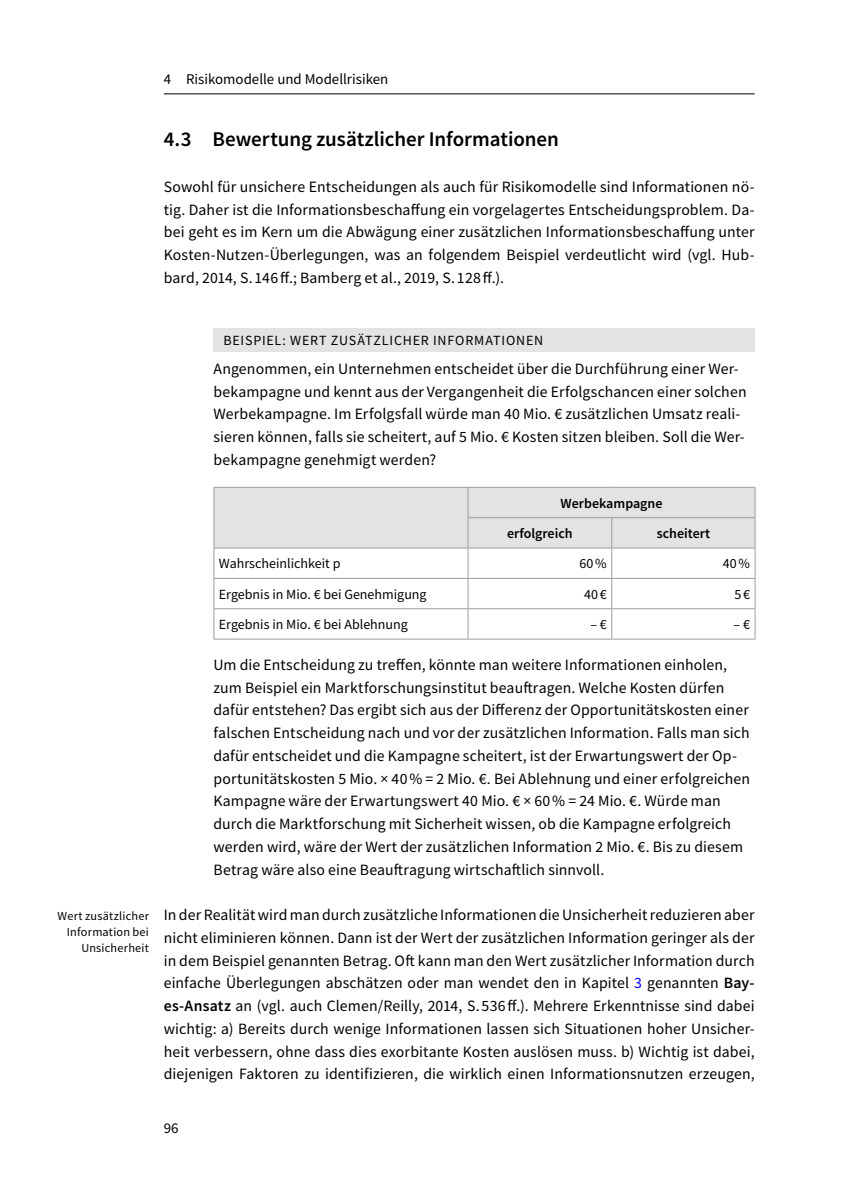
<style>
.page{position:relative;width:844px;height:1191px;background:#fff}
.page>*{position:absolute;margin:0;border:0;box-sizing:border-box;transform-origin:0 0}
.t1{font:600 21px "Source Sans Pro";letter-spacing:-.005em;color:#000}
.t2{font:15.75px/22.8px "Source Sans Pro";letter-spacing:.005em;color:#000;text-align:justify}
.t3{font:14.88px "Source Sans Pro";color:#000}
.t4{font:14px "Source Sans Pro";color:#000}
.t5{font:14px "Source Sans Pro";letter-spacing:.06em;color:#000}
.t6{font:600 14px/30.3px "Source Sans Pro";color:#000}
.t7{font:12.25px/15.8px "Source Sans Pro";letter-spacing:.015em;color:#000;text-align:right}
.s1{color:#00f}
.s2{font-weight:600}
</style>
<div class="page">
<hr style="left:164px;top:94px;width:590px;height:1px;background:#000">
<div style="left:213px;top:328px;width:541px;height:24px;background:#e3e3e3"></div>
<svg style="left:214px;top:548px;width:540px;height:90px"></svg>
<hr style="left:213px;top:548px;width:1px;height:30px;background:#9d9d9c">
<hr style="left:467px;top:548px;width:1px;height:30px;background:#9d9d9c">
<hr style="left:754px;top:548px;width:1px;height:30px;background:#9d9d9c">
<hr style="left:611px;top:548px;width:1px;height:30px;background:#9d9d9c">
<hr style="left:213px;top:578px;width:255px;height:1px;background:#9d9d9c">
<hr style="left:468px;top:578px;width:143px;height:1px;background:#9d9d9c">
<hr style="left:611px;top:578px;width:144px;height:1px;background:#9d9d9c">
<hr style="left:213px;top:608px;width:255px;height:1px;background:#9d9d9c">
<hr style="left:213px;top:638px;width:255px;height:1px;background:#9d9d9c">
<svg style="left:213px;top:579px;width:1px;height:59px"></svg>
<hr style="left:468px;top:608px;width:143px;height:1px;background:#9d9d9c">
<hr style="left:468px;top:638px;width:143px;height:1px;background:#9d9d9c">
<svg style="left:467px;top:579px;width:1px;height:59px"></svg>
<hr style="left:611px;top:608px;width:144px;height:1px;background:#9d9d9c">
<svg style="left:754px;top:579px;width:1px;height:59px"></svg>
<hr style="left:611px;top:638px;width:144px;height:1px;background:#9d9d9c">
<svg style="left:611px;top:579px;width:1px;height:59px"></svg>
<div style="left:213px;top:487px;width:542px;height:61px;background:#e3e3e3"></div>
<hr style="left:467px;top:517px;width:144px;height:1px;background:#9d9d9c">
<hr style="left:611px;top:517px;width:144px;height:1px;background:#9d9d9c">
<p class="t3" style="left:164px;top:70px;width:226px">4 Risikomodelle und Modellrisiken</p>
<h1 class="t1" style="left:164px;top:126px;width:396px">4.3 Bewertung zusätzlicher Informationen</h1>
<p class="t2" style="left:164px;top:175px;width:592px">Sowohl für unsichere Entscheidungen als auch für Risikomodelle sind Informationen nö&shy;tig. Daher ist die Informationsbeschaffung ein vorgelagertes Entscheidungsproblem. Da&shy;bei geht es im Kern um die Abwägung einer zusätzlichen Informationsbeschaffung unter Kosten-Nutzen-Überlegungen, was an folgendem Beispiel verdeutlicht wird (vgl. Hub&shy;bard, 2014, S. 146ff.; Bamberg et al., 2019, S. 128ff.).</p>
<p class="t7" style="left:58px;top:908px;width:93px">Wert zusätzlicher<br>Information bei<br>Unsicherheit</p>
<p class="t5" style="left:223px;top:331px;width:321px">BEISPIEL: WERT ZUSÄTZLICHER INFORMATIONEN</p>
<p class="t2" style="left:213px;top:357px;width:534px;text-align:left">Angenommen, ein Unternehmen entscheidet über die Durchführung einer Wer&shy;bekampagne und kennt aus der Vergangenheit die Erfolgschancen einer solchen Werbekampagne. Im Erfolgsfall würde man 40 Mio. € zusätzlichen Umsatz reali&shy;sieren können, falls sie scheitert, auf 5 Mio. € Kosten sitzen bleiben. Soll die Wer&shy;bekampagne genehmigt werden?</p>
<p class="t6" style="left:507px;top:488px;width:157px;text-indent:53px">Werbekampagne erfolgreich</p>
<p class="t6" style="left:656px;top:518px;width:55px">scheitert</p>
<p class="t4" style="left:219px;top:555px;width:123px">Wahrscheinlichkeit p</p>
<p class="t4" style="left:579px;top:555px;width:29px">60%</p>
<p class="t4" style="left:722px;top:555px;width:29px">40%</p>
<p class="t4" style="left:219px;top:585px;width:209px">Ergebnis in Mio. € bei Genehmigung</p>
<p class="t4" style="left:584px;top:585px;width:24px">40 €</p>
<p class="t4" style="left:734px;top:585px;width:17px">5 €</p>
<p class="t4" style="left:219px;top:615px;width:190px">Ergebnis in Mio. € bei Ablehnung</p>
<p class="t4" style="left:590px;top:615px;width:18px">– €</p>
<p class="t4" style="left:733px;top:615px;width:18px">– €</p>
<p class="t2" style="left:213px;top:653px;width:538px;text-align:left">Um die Entscheidung zu treffen, könnte man weitere Informationen einholen, zum Beispiel ein Marktforschungsinstitut beauftragen. Welche Kosten dürfen dafür entstehen? Das ergibt sich aus der Differenz der Opportunitätskosten einer falschen Entscheidung nach und vor der zusätzlichen Information. Falls man sich dafür entscheidet und die Kampagne scheitert, ist der Erwartungswert der Op&shy;portunitätskosten 5 Mio. × 40% = 2 Mio. €. Bei Ablehnung und einer erfolgreichen Kampagne wäre der Erwartungswert 40 Mio. € × 60% = 24 Mio. €. Würde man durch die Marktforschung mit Sicherheit wissen, ob die Kampagne erfolgreich werden wird, wäre der Wert der zusätzlichen Information 2 Mio. €. Bis zu diesem Betrag wäre also eine Beauftragung wirtschaftlich sinnvoll.</p>
<p class="t2" style="left:164px;top:903px;width:592px">In der Realität wird man durch zusätzliche Informationen die Unsicherheit reduzieren aber nicht eliminieren können. Dann ist der Wert der zusätzlichen Information geringer als der in dem Beispiel genannten Betrag. Oft kann man den Wert zusätzlicher Information durch einfache Überlegungen abschätzen oder man wendet den in Kapitel <span class="s1">3</span> genannten <span class="s2">Bay&shy;es-Ansatz</span> an (vgl. auch Clemen/Reilly, 2014, S. 536ff.). Mehrere Erkenntnisse sind dabei wichtig: a) Bereits durch wenige Informationen lassen sich Situationen hoher Unsicher&shy;heit verbessern, ohne dass dies exorbitante Kosten auslösen muss. b) Wichtig ist dabei, diejenigen Faktoren zu identifizieren, die wirklich einen Informationsnutzen erzeugen,</p>
<p class="t3" style="left:164px;top:1118px;width:16px">96</p>
</div>
